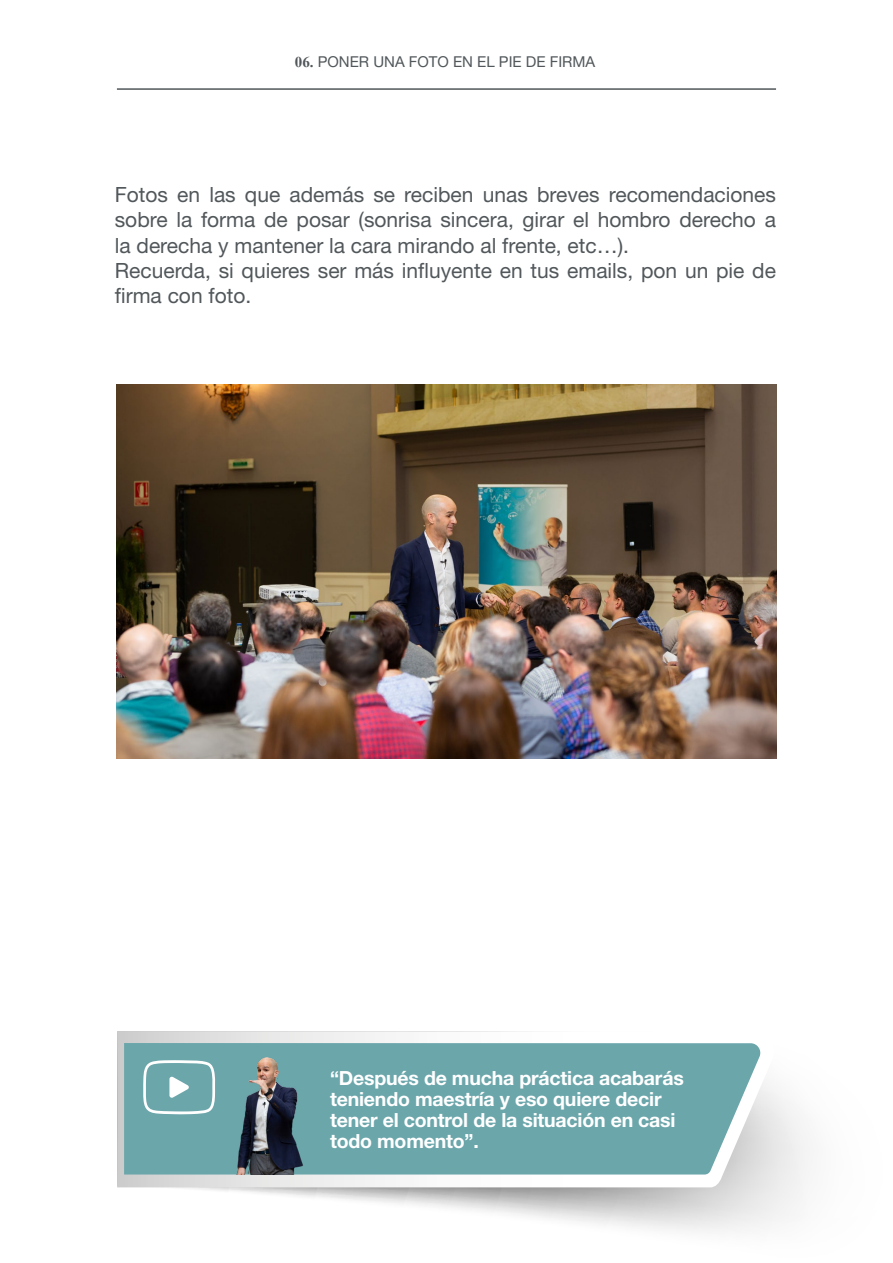
<style>
.page{position:relative;width:893px;height:1263px;background:#fff}
.page>*{position:absolute;margin:0;border:0;box-sizing:border-box;transform-origin:0 0}
.t1{font:21px/25.2px "Helvetica Neue LT Std";color:#51575a}
.t2{font:700 19.5px/21px "Helvetica Neue LT Std";letter-spacing:-.01em;color:#fff}
.t3{font:15px "Helvetica Neue LT Std";color:#51575a}
.s1{font-family:"Times New Roman";font-weight:700}
</style>
<div class="page">
<hr style="left:117px;top:88px;width:659px;height:2px;background:#51575a">
<svg style="left:117px;top:1031px;width:660px;height:156px"></svg>
<div style="left:124px;top:1043px;width:638px;height:131px;background:#6ba6ab"></div>
<img style="left:227px;top:1052px;width:91px;height:123px">
<svg style="left:143px;top:1060px;width:72px;height:54px"></svg>
<img style="left:117px;top:384px;width:659px;height:374px">
<p class="t3" style="left:295px;top:53px;width:302px"><span class="s1">06.</span> PONER UNA FOTO EN EL PIE DE FIRMA</p>
<p class="t1" style="left:115px;top:182px;width:663px">Fotos en las que además se reciben unas breves recomendaciones sobre la forma de posar (sonrisa sincera, girar el hombro derecho a la derecha y mantener la cara mirando al frente, etc…).<br>Recuerda, si quieres ser más influyente en tus emails, pon un pie de firma con foto.</p>
<p class="t2" style="left:330px;top:1066px;width:355px">“Después de mucha práctica acabarás teniendo maestría y eso quiere decir tener el control de la situación en casi todo momento”.</p>
</div>
